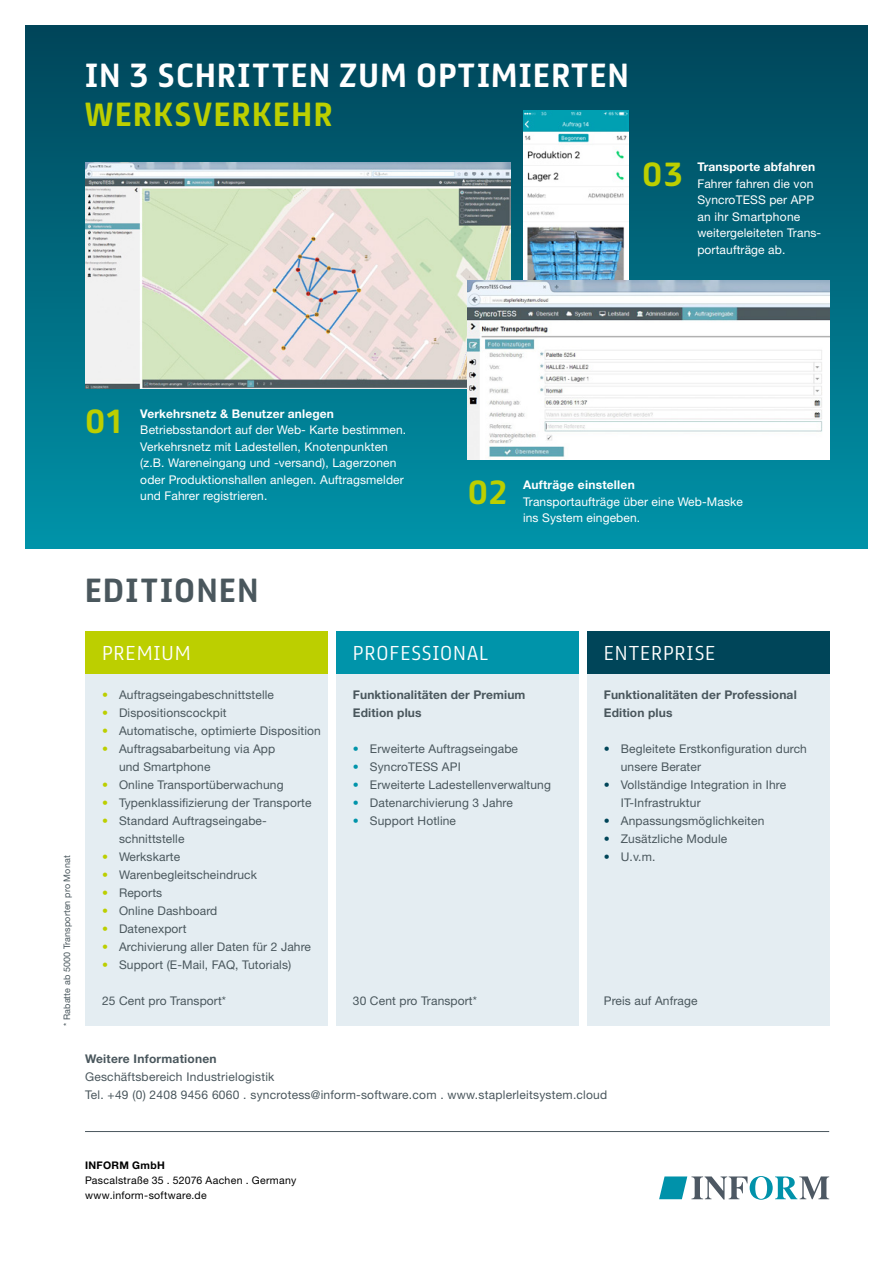
<style>
.page{position:relative;width:893px;height:1263px;background:#fff}
.page>*{position:absolute;margin:0;border:0;box-sizing:border-box;transform-origin:0 0}
.t1{font:700 30px/39px "FS Truman";letter-spacing:.045em;color:#fff}
.t2{font:700 30px "FS Truman";letter-spacing:.05em;color:#4a575d}
.t3{font:700 30px "FS Truman";color:#bccf00}
.t4{font:300 18px "FS Truman";letter-spacing:.05em;color:#fff}
.t5{font:12px/18px "Helvetica Neue LT Std";letter-spacing:.01em;color:#4a575d}
.t6{font:12px/16.5px "Helvetica Neue LT Std";letter-spacing:.01em;color:#fff}
.t7{font:700 12px/18px "Helvetica Neue LT Std";letter-spacing:.01em;color:#4a575d}
.t8{font:700 12px "Helvetica Neue LT Std";letter-spacing:.01em;color:#fff}
.t9{font:10.5px "Helvetica Neue LT Std";letter-spacing:.03em;color:#000}
.t10{font:700 10.5px "Helvetica Neue LT Std";letter-spacing:.035em;color:#000}
.t11{font:9px "Helvetica Neue LT Std";letter-spacing:.01em;color:#4a575d}
.s1{color:#bccf00}
.s2{color:#0094aa}
.s3{color:#004559}
</style>
<div class="page">
<div style="left:26px;top:26px;width:841px;height:523px;background:linear-gradient(to bottom,#02465a,#0294aa)"></div>
<img style="left:85px;top:163px;width:425px;height:225px">
<img style="left:523px;top:111px;width:105px;height:170px">
<div style="left:85px;top:673px;width:242px;height:353px;background:#e4edf2"></div>
<div style="left:336px;top:673px;width:242px;height:353px;background:#e4edf2"></div>
<div style="left:587px;top:673px;width:242px;height:353px;background:#e4edf2"></div>
<div style="left:85px;top:631px;width:242px;height:42px;background:#bccf00"></div>
<div style="left:336px;top:631px;width:242px;height:42px;background:#0094aa"></div>
<div style="left:587px;top:631px;width:242px;height:42px;background:#004559"></div>
<svg style="left:659px;top:1176px;width:170px;height:24px"></svg>
<hr style="left:85px;top:1131px;width:744px;height:1px;background:#4a575d">
<img style="left:468px;top:281px;width:361px;height:178px">
<p class="t1" style="left:85px;top:53px;width:545px">IN 3 SCHRITTEN ZUM OPTIMIERTEN<br><span class="s1">WERKSVERKEHR</span></p>
<p class="t3" style="left:642px;top:148px;width:42px">03</p>
<p class="t8" style="left:697px;top:160px;width:119px">Transporte abfahren</p>
<p class="t6" style="left:697px;top:175px;width:117px">Fahrer fahren die von</p>
<p class="t6" style="left:697px;top:192px;width:118px">SyncroTESS per APP</p>
<p class="t6" style="left:697px;top:208px;width:104px">an ihr Smartphone</p>
<p class="t6" style="left:697px;top:225px;width:125px">weitergeleiteten Trans-</p>
<p class="t6" style="left:697px;top:241px;width:90px">portaufträge ab.</p>
<p class="t3" style="left:85px;top:395px;width:37px">01</p>
<p class="t8" style="left:140px;top:406px;width:195px">Verkehrsnetz &amp; Benutzer anlegen</p>
<p class="t6" style="left:140px;top:422px;width:267px">Betriebsstandort auf der Web- Karte bestimmen.<br>Verkehrsnetz mit Ladestellen, Knotenpunkten (z.B. Wareneingang und -versand), Lagerzonen oder Produktionshallen anlegen. Auftragsmelder und Fahrer registrieren.</p>
<p class="t3" style="left:468px;top:466px;width:42px">02</p>
<p class="t8" style="left:523px;top:477px;width:113px">Aufträge einstellen</p>
<p class="t6" style="left:523px;top:493px;width:221px">Transportaufträge über eine Web-Maske</p>
<p class="t6" style="left:523px;top:509px;width:119px">ins System eingeben.</p>
<p class="t2" style="left:85px;top:564px;width:175px">EDITIONEN</p>
<p class="t11" style="left:62px;top:1026px;width:172px;rotate:-90deg">* Rabatte ab 5000 Transporten pro Monat</p>
<p class="t4" style="left:102px;top:637px;width:90px">PREMIUM</p>
<p class="t4" style="left:353px;top:637px;width:137px">PROFESSIONAL</p>
<p class="t4" style="left:604px;top:637px;width:113px">ENTERPRISE</p>
<p class="t5" style="left:102px;top:685px;width:174px"><span class="s1">•</span> Auftragseingabeschnittstelle</p>
<p class="t5" style="left:102px;top:703px;width:126px"><span class="s1">•</span> Dispositionscockpit</p>
<p class="t5" style="left:102px;top:721px;width:220px"><span class="s1">•</span> Automatische, optimierte Disposition</p>
<p class="t5" style="left:102px;top:739px;width:175px"><span class="s1">•</span> Auftragsabarbeitung via App</p>
<p class="t5" style="left:119px;top:757px;width:93px">und Smartphone</p>
<p class="t5" style="left:102px;top:775px;width:183px"><span class="s1">•</span> Online Transportüberwachung</p>
<p class="t5" style="left:102px;top:793px;width:211px"><span class="s1">•</span> Typenklassifizierung der Transporte</p>
<p class="t5" style="left:102px;top:811px;width:166px"><span class="s1">•</span> Standard Auftragseingabe-</p>
<p class="t5" style="left:119px;top:829px;width:67px">schnittstelle</p>
<p class="t5" style="left:102px;top:847px;width:80px"><span class="s1">•</span> Werkskarte</p>
<p class="t5" style="left:102px;top:865px;width:157px"><span class="s1">•</span> Warenbegleitscheindruck</p>
<p class="t5" style="left:102px;top:883px;width:62px"><span class="s1">•</span> Reports</p>
<p class="t5" style="left:102px;top:901px;width:117px"><span class="s1">•</span> Online Dashboard</p>
<p class="t5" style="left:102px;top:919px;width:86px"><span class="s1">•</span> Datenexport</p>
<p class="t5" style="left:102px;top:937px;width:211px"><span class="s1">•</span> Archivierung aller Daten für 2 Jahre</p>
<p class="t5" style="left:102px;top:955px;width:191px"><span class="s1">•</span> Support (E-Mail, FAQ, Tutorials)</p>
<p class="t5" style="left:102px;top:991px;width:126px">25 Cent pro Transport*</p>
<p class="t7" style="left:353px;top:685px;width:174px">Funktionalitäten der Premium</p>
<p class="t7" style="left:353px;top:703px;width:70px">Edition plus</p>
<p class="t5" style="left:353px;top:739px;width:167px"><span class="s2">•</span> Erweiterte Auftragseingabe</p>
<p class="t5" style="left:353px;top:757px;width:109px"><span class="s2">•</span> SyncroTESS API</p>
<p class="t5" style="left:353px;top:775px;width:200px"><span class="s2">•</span> Erweiterte Ladestellenverwaltung</p>
<p class="t5" style="left:353px;top:793px;width:161px"><span class="s2">•</span> Datenarchivierung 3 Jahre</p>
<p class="t5" style="left:353px;top:811px;width:105px"><span class="s2">•</span> Support Hotline</p>
<p class="t5" style="left:353px;top:991px;width:126px">30 Cent pro Transport*</p>
<p class="t7" style="left:604px;top:685px;width:194px">Funktionalitäten der Professional<br>Edition plus</p>
<p class="t5" style="left:621px;top:739px;width:188px;text-indent:-17px"><span class="s3">•</span> Begleitete Erstkonfiguration durch unsere Berater</p>
<p class="t5" style="left:604px;top:775px;width:184px"><span class="s3">•</span> Vollständige Integration in Ihre</p>
<p class="t5" style="left:621px;top:793px;width:81px">IT-Infrastruktur</p>
<p class="t5" style="left:604px;top:811px;width:162px"><span class="s3">•</span> Anpassungsmöglichkeiten</p>
<p class="t5" style="left:604px;top:829px;width:125px"><span class="s3">•</span> Zusätzliche Module</p>
<p class="t5" style="left:604px;top:847px;width:53px"><span class="s3">•</span> U.v.m.</p>
<p class="t5" style="left:604px;top:991px;width:95px">Preis auf Anfrage</p>
<p class="t7" style="left:85px;top:1050px;width:133px">Weitere Informationen</p>
<p class="t5" style="left:85px;top:1068px;width:191px">Geschäftsbereich Industrielogistik</p>
<p class="t5" style="left:85px;top:1086px;width:524px">Tel. +49 (0) 2408 9456 6060 . syncrotess@inform-software.com . www.staplerleitsystem.cloud</p>
<p class="t10" style="left:85px;top:1158px;width:82px">INFORM GmbH</p>
<p class="t9" style="left:85px;top:1173px;width:213px">Pascalstraße 35 . 52076 Aachen . Germany</p>
<p class="t9" style="left:85px;top:1188px;width:123px">www.inform-software.de</p>
</div>
